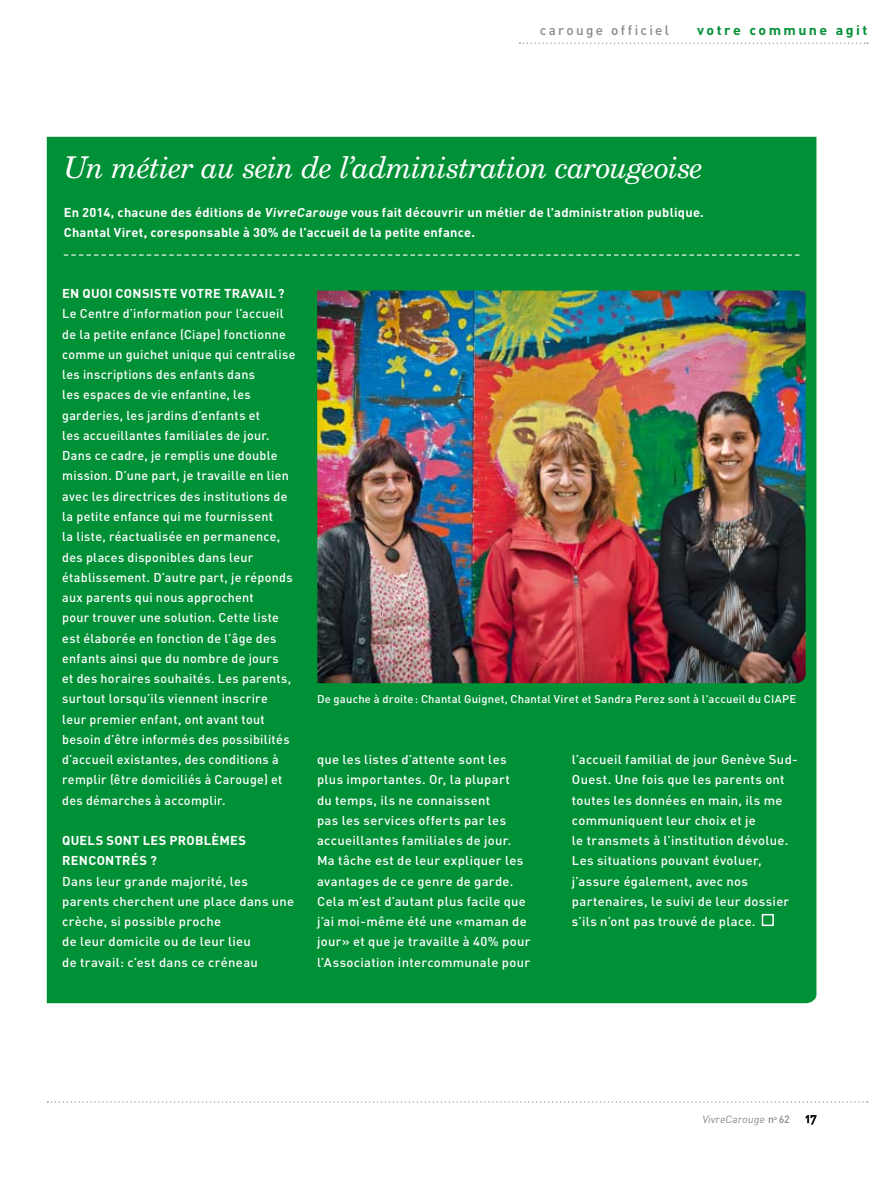
<style>
.page{position:relative;width:893px;height:1178px;background:#fff}
.page>*{position:absolute;margin:0;border:0;box-sizing:border-box;transform-origin:0 0}
.t1{font:italic 30px "New Century Schlbk";letter-spacing:-.025em;color:#fff}
.t2{font:700 13.5px "DIN";letter-spacing:.175em;color:#009036;scale:1.05 1}
.t3{font:500 13.5px "DIN";letter-spacing:.17em;color:#87888a}
.t4{font:500 12.75px/20.2px "DIN";letter-spacing:.025em;color:#fff}
.t5{font:700 12.75px/20.2px "DIN";letter-spacing:.02em;color:#fff}
.t6{font:12px "DIN Regular Alternate";color:#1a171c}
.t7{font:500 11.25px "DIN";letter-spacing:.02em;color:#fff}
.t8{font:10.5px "DIN";color:#87888a}
.s1{font-weight:500}
</style>
<div class="page">
<svg style="left:47px;top:1101px;width:821px;height:2px"></svg>
<svg style="left:519px;top:43px;width:349px;height:1px"></svg>
<div style="left:47px;top:137px;width:769px;height:866px;background:#009036"></div>
<div style="left:762px;top:914px;width:12px;height:12px;border:2px solid #fff"></div>
<svg style="left:64px;top:254px;width:735px;height:2px"></svg>
<img style="left:317px;top:290px;width:489px;height:393px">
<p class="t3" style="left:540px;top:25px;width:131px">carouge officiel</p>
<p class="t2" style="left:697px;top:25px;width:164px">votre commune agit</p>
<h1 class="t1" style="left:64px;top:156px;width:641px">Un métier au sein de l’administration carougeoise</h1>
<p class="t5" style="left:64px;top:204px;width:642px">En 2014, chacune des éditions de VivreCarouge vous fait découvrir un métier de l'administration publique.<br>Chantal Viret, coresponsable à 30% de l’accueil de la petite enfance.</p>
<p class="t5" style="left:62px;top:285px;width:224px">EN QUOI CONSISTE VOTRE TRAVAIL ?</p>
<p class="t4" style="left:62px;top:305px;width:235px">Le Centre d’information pour l’accueil de la petite enfance (Ciape) fonctionne comme un guichet unique qui centralise les inscriptions des enfants dans<br>les espaces de vie enfantine, les garderies, les jardins d’enfants et<br>les accueillantes familiales de jour.<br>Dans ce cadre, je remplis une double mission. D’une part, je travaille en lien avec les directrices des institutions de la petite enfance qui me fournissent<br>la liste, réactualisée en permanence, des places disponibles dans leur établissement. D’autre part, je réponds aux parents qui nous approchent<br>pour trouver une solution. Cette liste est élaborée en fonction de l’âge des enfants ainsi que du nombre de jours<br>et des horaires souhaités. Les parents, surtout lorsqu’ils viennent inscrire<br>leur premier enfant, ont avant tout besoin d’être informés des possibilités d’accueil existantes, des conditions à remplir (être domiciliés à Carouge) et des démarches à accomplir.</p>
<p class="t5" style="left:62px;top:832px;width:185px">QUELS SONT LES PROBLÈMES<br>RENCONTRÉS ?</p>
<p class="t4" style="left:62px;top:872px;width:234px">Dans leur grande majorité, les parents cherchent une place dans une crèche, si possible proche<br>de leur domicile ou de leur lieu<br>de travail: c’est dans ce créneau</p>
<p class="t7" style="left:317px;top:695px;width:481px">De gauche à droite : Chantal Guignet, Chantal Viret et Sandra Perez sont à l'accueil du CIAPE</p>
<p class="t4" style="left:317px;top:751px;width:215px">que les listes d’attente sont les plus importantes. Or, la plupart<br>du temps, ils ne connaissent<br>pas les services offerts par les accueillantes familiales de jour.<br>Ma tâche est de leur expliquer les avantages de ce genre de garde.<br>Cela m’est d’autant plus facile que j’ai moi-même été une «maman de jour» et que je travaille à 40% pour l’Association intercommunale pour</p>
<p class="t4" style="left:572px;top:751px;width:227px">l’accueil familial de jour Genève Sud-Ouest. Une fois que les parents ont toutes les données en main, ils me communiquent leur choix et je<br>le transmets à l’institution dévolue.<br>Les situations pouvant évoluer, j’assure également, avec nos partenaires, le suivi de leur dossier s’ils n’ont pas trouvé de place.</p>
<p class="t8" style="left:702px;top:1115px;width:89px">VivreCarouge <span class="s1">n</span><sup>o</sup> <span class="s1">62</span></p>
<p class="t6" style="left:805px;top:1114px;width:12px">17</p>
</div>
